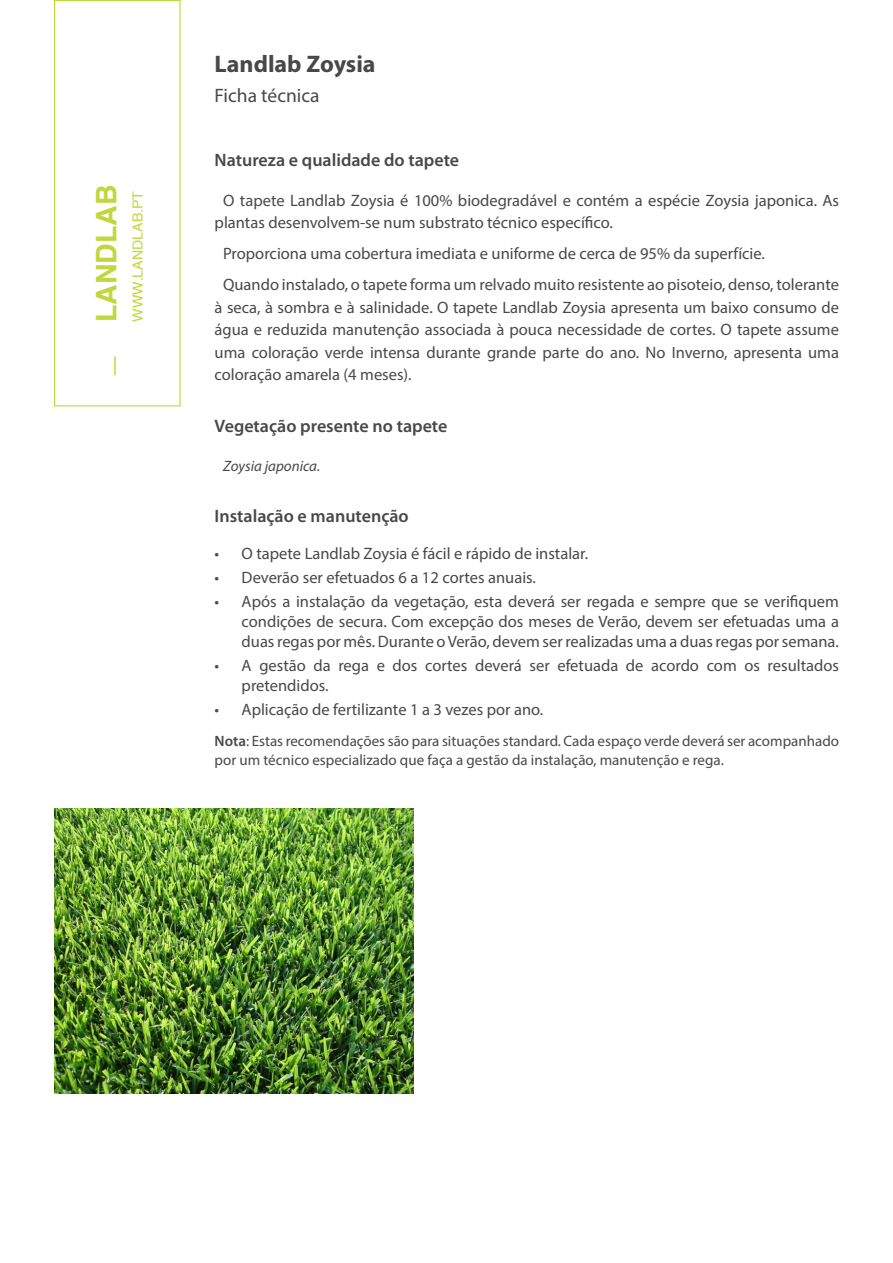
<style>
.page{position:relative;width:893px;height:1263px;background:#fff}
.page>*{position:absolute;margin:0;border:0;box-sizing:border-box;transform-origin:0 0}
.t1{font:700 28.35px "Helvetica";color:#c0d73d}
.t2{font:700 24px "Myriad Pro";color:#4a4749}
.t3{font:19.5px "Myriad Pro";color:#4a4749}
.t4{font:600 18px "Myriad Pro";color:#4a4749}
.t5{font:16.5px/22.5px "Myriad Pro";color:#4a4749}
.t6{font:15px/19.8px "Myriad Pro";color:#4a4749}
.t7{font:italic 15px "Myriad Pro";color:#4a4749}
.t8{font:14.25px "Helvetica";color:#c0d73d}
.s1{font-weight:600}
</style>
<div class="page">
<div style="left:54px;top:0;width:127px;height:406px;border:1px solid #c0d73d"></div>
<svg style="left:114px;top:356px;width:2px;height:19px"></svg>
<img style="left:54px;top:809px;width:359px;height:284px">
<h1 class="t1" style="left:83px;top:322px;width:139px;rotate:-90deg">LANDLAB</h1>
<p class="t8" style="left:127px;top:322px;width:132px;rotate:-90deg">WWW.LANDLAB.PT</p>
<p class="t2" style="left:215px;top:48px;width:162px">Landlab Zoysia</p>
<p class="t3" style="left:215px;top:83px;width:107px">Ficha técnica</p>
<p class="t4" style="left:215px;top:149px;width:246px">Natureza e qualidade do tapete</p>
<p class="t5" style="left:215px;top:189px;width:626px;text-indent:9px">O tapete Landlab Zoysia é 100% biodegradável e contém a espécie Zoysia japonica. As plantas desenvolvem-se num substrato técnico específico.</p>
<p class="t5" style="left:223px;top:242px;width:543px">Proporciona uma cobertura imediata e uniforme de cerca de 95% da superfície.</p>
<p class="t5" style="left:215px;top:273px;width:626px;text-align:justify;text-indent:9px">Quando instalado, o tapete forma um relvado muito resistente ao pisoteio, denso, tolerante à seca, à sombra e à salinidade. O tapete Landlab Zoysia apresenta um baixo consumo de água e reduzida manutenção associada à pouca necessidade de cortes. O tapete assume uma coloração verde intensa durante grande parte do ano. No Inverno, apresenta uma coloração amarela (4 meses).</p>
<p class="t4" style="left:215px;top:414px;width:234px">Vegetação presente no tapete</p>
<p class="t7" style="left:223px;top:457px;width:99px">Zoysia japonica.</p>
<p class="t4" style="left:215px;top:505px;width:196px">Instalação e manutenção</p>
<p class="t5" style="left:215px;top:542px;width:375px">• O tapete Landlab Zoysia é fácil e rápido de instalar.</p>
<p class="t5" style="left:215px;top:566px;width:323px">• Deverão ser efetuados 6 a 12 cortes anuais.</p>
<p class="t5" style="left:242px;top:592px;width:599px;line-height:19.8px;text-align:justify;text-indent:-27px">• Após a instalação da vegetação, esta deverá ser regada e sempre que se verifiquem condições de secura. Com excepção dos meses de Verão, devem ser efetuadas uma a duas regas por mês. Durante o Verão, devem ser realizadas uma a duas regas por semana.</p>
<p class="t5" style="left:242px;top:655px;width:599px;line-height:19.8px;text-indent:-27px">• A gestão da rega e dos cortes deverá ser efetuada de acordo com os resultados pretendidos.</p>
<p class="t5" style="left:215px;top:698px;width:330px">• Aplicação de fertilizante 1 a 3 vezes por ano.</p>
<p class="t6" style="left:215px;top:730px;width:626px"><span class="s1">Nota</span>: Estas recomendações são para situações standard. Cada espaço verde deverá ser acompanhado por um técnico especializado que faça a gestão da instalação, manutenção e rega.</p>
</div>
